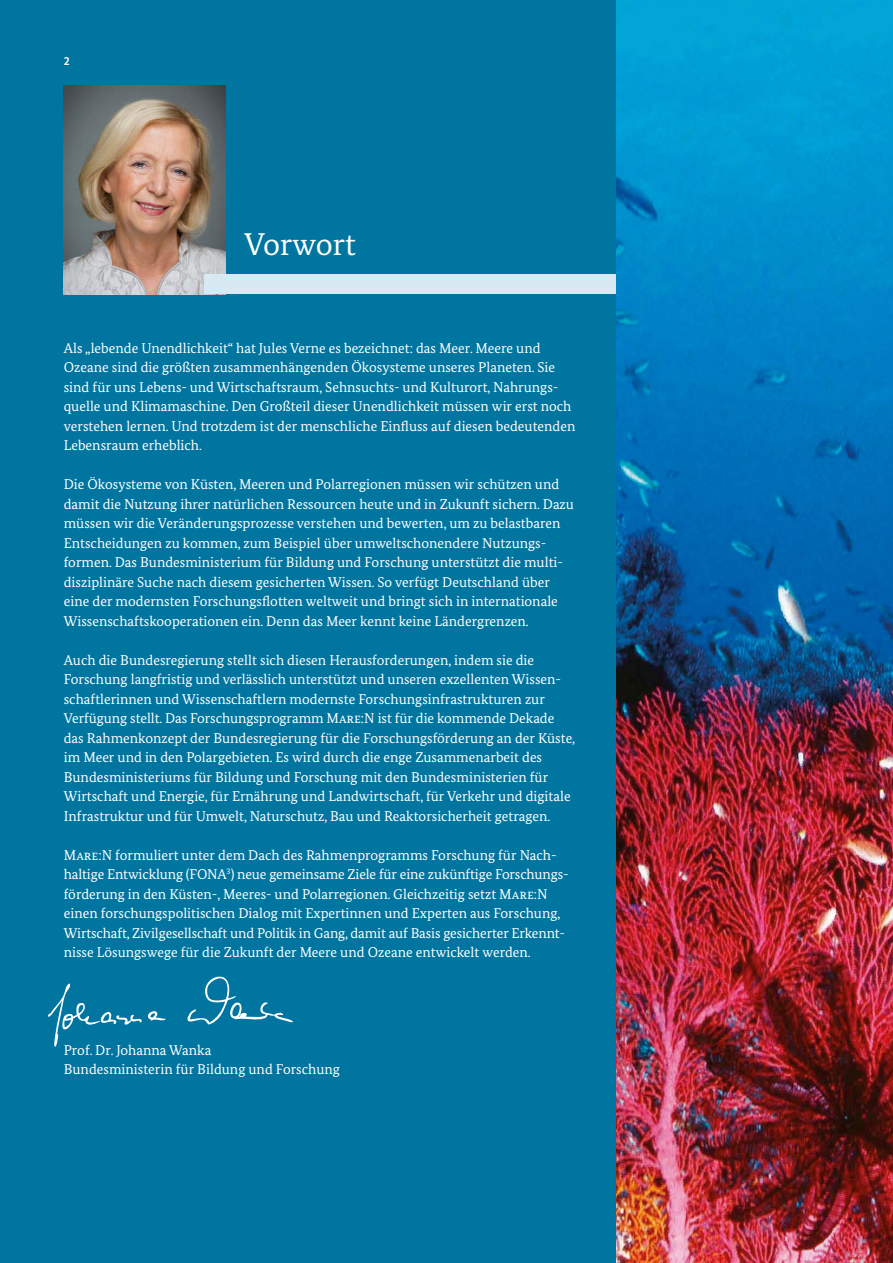
<style>
.page{position:relative;width:893px;height:1263px;background:#fff}
.page>*{position:absolute;margin:0;border:0;box-sizing:border-box;transform-origin:0 0}
.t1{font:31.5px "Bundes Serif";color:#fff}
.t2{font:14.25px/19.5px "Bundes Serif";color:#fff}
.t3{font:700 12px "Bundes Sans";color:#fff}
</style>
<div class="page">
<div style="left:0;top:0;width:625px;height:1263px;background:#0075a0"></div>
<img style="left:64px;top:85px;width:161px;height:209px">
<div style="left:204px;top:274px;width:421px;height:20px;background:#d8e9f3"></div>
<svg style="left:48px;top:977px;width:245px;height:70px"></svg>
<img style="left:616px;top:0;width:277px;height:1263px">
<p class="t3" style="left:64px;top:53px;width:7px">2</p>
<h3 class="t1" style="left:244px;top:225px;width:113px">Vorwort</h3>
<p class="t2" style="left:64px;top:338px;width:513px">Als „lebende Unendlichkeit“ hat Jules Verne es bezeichnet: das Meer. Meere und Ozeane sind die größten zusammenhängenden Ökosysteme unseres Planeten. Sie sind für uns Lebens- und Wirtschaftsraum, Sehnsuchts- und Kulturort, Nahrungs&shy;quelle und Klimamaschine. Den Großteil dieser Unendlichkeit müssen wir erst noch verstehen lernen. Und trotzdem ist der menschliche Einfluss auf diesen bedeutenden Lebensraum erheblich.</p>
<p class="t2" style="left:64px;top:474px;width:512px">Die Ökosysteme von Küsten, Meeren und Polarregionen müssen wir schützen und damit die Nutzung ihrer natürlichen Ressourcen heute und in Zukunft sichern. Dazu müssen wir die Veränderungsprozesse verstehen und bewerten, um zu belastbaren Entscheidungen zu kommen, zum Beispiel über umweltschonendere Nutzungs&shy;formen. Das Bundesministerium für Bildung und Forschung unterstützt die multi&shy;disziplinäre Suche nach diesem gesicherten Wissen. So verfügt Deutschland über eine der modernsten Forschungsflotten weltweit und bringt sich in internationale Wissenschaftskooperationen ein. Denn das Meer kennt keine Ländergrenzen.</p>
<p class="t2" style="left:64px;top:650px;width:513px">Auch die Bundesregierung stellt sich diesen Herausforderungen, indem sie die Forschung langfristig und verlässlich unterstützt und unseren exzellenten Wissen&shy;schaftlerinnen und Wissenschaftlern modernste Forschungsinfrastrukturen zur Verfügung stellt. Das Forschungsprogramm Mare:N ist für die kommende Dekade das Rahmenkonzept der Bundesregierung für die Forschungsförderung an der Küste, im Meer und in den Polargebieten. Es wird durch die enge Zusammenarbeit des Bundesministeriums für Bildung und Forschung mit den Bundesministerien für Wirtschaft und Energie, für Ernährung und Landwirtschaft, für Verkehr und digitale Infrastruktur und für Umwelt, Naturschutz, Bau und Reaktorsicherheit getragen.</p>
<p class="t2" style="left:64px;top:845px;width:506px">Mare:N formuliert unter dem Dach des Rahmenprogramms Forschung für Nach&shy;haltige Entwicklung (FONA<sup>3</sup>) neue gemeinsame Ziele für eine zukünftige Forschungs&shy;förderung in den Küsten-, Meeres- und Polarregionen. Gleichzeitig setzt Mare:N einen forschungspolitischen Dialog mit Expertinnen und Experten aus Forschung, Wirtschaft, Zivilgesellschaft und Politik in Gang, damit auf Basis gesicherter Erkennt&shy;nisse Lösungswege für die Zukunft der Meere und Ozeane entwickelt werden.</p>
<p class="t2" style="left:64px;top:1040px;width:278px">Prof. Dr. Johanna Wanka<br>Bundesministerin für Bildung und Forschung</p>
</div>
